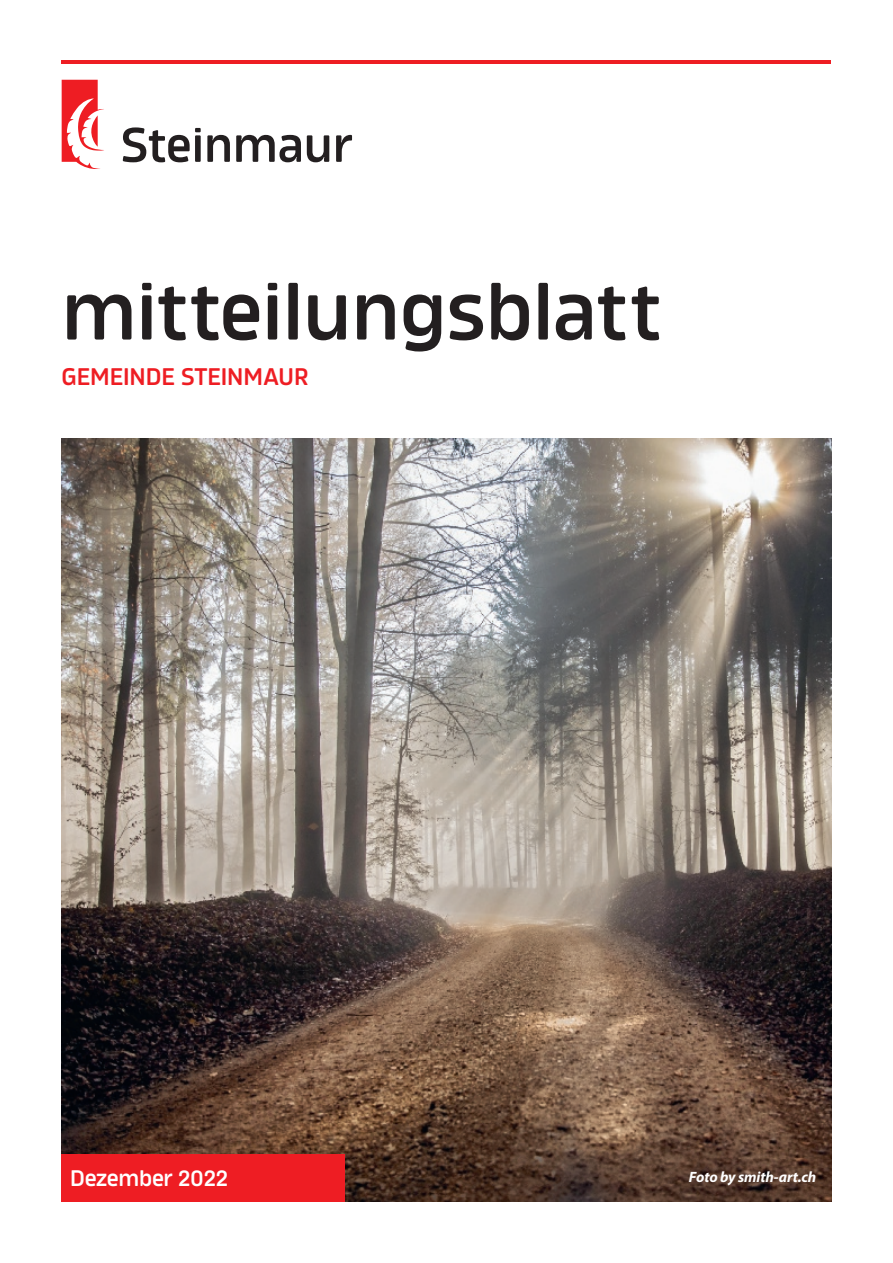
<style>
.page{position:relative;width:893px;height:1263px;background:#fff}
.page>*{position:absolute;margin:0;border:0;box-sizing:border-box;transform-origin:0 0}
.t1{font:600 81px "Amfibia";color:#231f20}
.t2{font:600 24px "Amfibia";color:#ee1d23}
.t3{font:600 22.5px "Amfibia";letter-spacing:-.01em;color:#fff}
.t4{font:italic 700 15px "Myriad Pro";letter-spacing:-.01em;color:#fff}
</style>
<div class="page">
<img style="left:62px;top:439px;width:769px;height:762px">
<div style="left:62px;top:1154px;width:283px;height:47px;background:#ee1d23"></div>
<hr style="left:62px;top:60px;width:769px;height:3px;background:#ee1d23">
<svg style="left:123px;top:127px;width:78px;height:35px"></svg>
<svg style="left:207px;top:135px;width:23px;height:27px"></svg>
<svg style="left:236px;top:135px;width:65px;height:27px"></svg>
<svg style="left:307px;top:135px;width:22px;height:27px"></svg>
<svg style="left:336px;top:135px;width:16px;height:27px"></svg>
<svg style="left:62px;top:80px;width:42px;height:89px"></svg>
<h1 class="t1" style="left:62px;top:264px;width:601px">mitteilungsblatt</h1>
<h2 class="t2" style="left:62px;top:362px;width:248px">GEMEINDE STEINMAUR</h2>
<h3 class="t3" style="left:70px;top:1165px;width:160px">Dezember 2022</h3>
<p class="t4" style="left:689px;top:1169px;width:129px">Foto by smith-art.ch</p>
</div>
